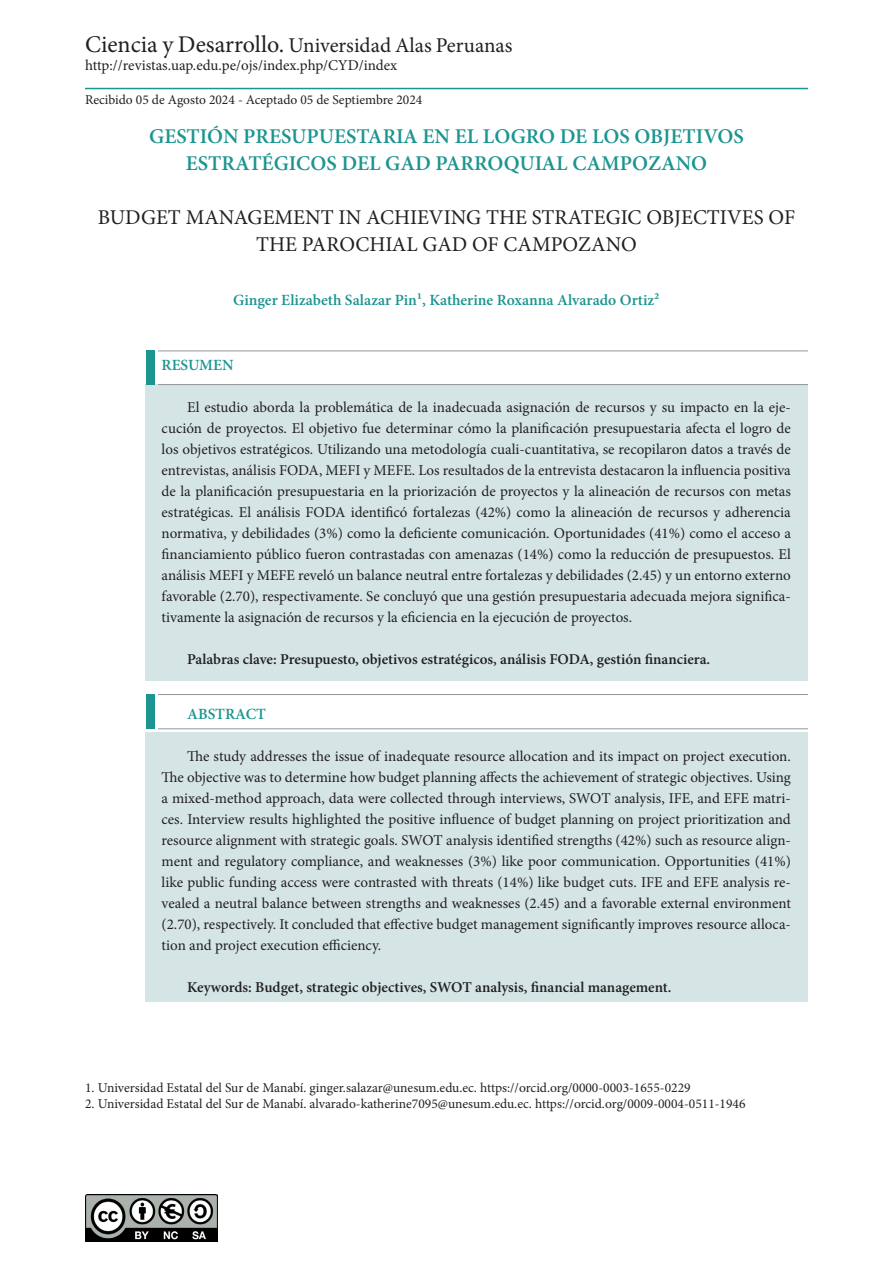
<style>
.page{position:relative;width:893px;height:1263px;background:#fff}
.page>*{position:absolute;margin:0;border:0;box-sizing:border-box;transform-origin:0 0}
.t1{font:21px/27px "Minion Pro";color:#231f20;text-align:center}
.t2{font:600 21px/27px "Minion Pro";color:#1c9590;text-align:center}
.Texto_de_bloque{font:600 15.6px "Minion Pro";color:#1c9590}
.t3{font:15px/21px "Minion Pro";color:#231f20;text-align:justify}
.t4{font:600 15px "Minion Pro";color:#231f20}
.t5{font:13.5px "Minion Pro";color:#231f20}
.s1{font-size:24px}
</style>
<div class="page">
<hr style="left:85px;top:88px;width:723px;height:1px;background:#1c9590">
<div style="left:146px;top:384px;width:662px;height:296px;background:#d5e5e5"></div>
<div style="left:146px;top:351px;width:8px;height:34px;background:#1c9590"></div>
<hr style="left:158px;top:351px;width:650px;height:1px;background:#939598">
<hr style="left:158px;top:384px;width:650px;height:1px;background:#939598">
<div style="left:146px;top:732px;width:662px;height:269px;background:#d5e5e5"></div>
<div style="left:146px;top:694px;width:8px;height:35px;background:#1c9590"></div>
<hr style="left:158px;top:694px;width:650px;height:1px;background:#939598">
<hr style="left:158px;top:728px;width:650px;height:1px;background:#939598">
<img style="left:85px;top:1195px;width:132px;height:46px">
<p class="t1" style="left:85px;top:31px;width:429px"><span class="s1">Ciencia y Desarrollo.</span> Universidad Alas Peruanas</p>
<p class="t3" style="left:85px;top:54px;width:314px">http://revistas.uap.edu.pe/ojs/index.php/CYD/index</p>
<p class="t5" style="left:85px;top:90px;width:339px">Recibido 05 de Agosto 2024 - Aceptado 05 de Septiembre 2024</p>
<p class="t2" style="left:149px;top:122px;width:596px">GESTIÓN PRESUPUESTARIA EN EL LOGRO DE LOS OBJETIVOS<br>ESTRATÉGICOS DEL GAD PARROQUIAL CAMPOZANO</p>
<p class="t1" style="left:98px;top:204px;width:699px">BUDGET MANAGEMENT IN ACHIEVING THE STRATEGIC OBJECTIVES OF<br>THE PAROCHIAL GAD OF CAMPOZANO</p>
<p class="Texto_de_bloque" style="left:233px;top:289px;width:428px">Ginger Elizabeth Salazar Pin1, Katherine Roxanna Alvarado Ortiz2</p>
<p class="Texto_de_bloque" style="left:162px;top:354px;width:74px">RESUMEN</p>
<p class="t3" style="left:162px;top:397px;width:631px;text-indent:26px">El estudio aborda la problemática de la inadecuada asignación de recursos y su impacto en la eje&shy;cución de proyectos. El objetivo fue determinar cómo la planificación presupuestaria afecta el logro de los objetivos estratégicos. Utilizando una metodología cuali-cuantitativa, se recopilaron datos a través de entrevistas, análisis FODA, MEFI y MEFE. Los resultados de la entrevista destacaron la influencia positiva de la planificación presupuestaria en la priorización de proyectos y la alineación de recursos con metas estratégicas. El análisis FODA identificó fortalezas (42%) como la alineación de recursos y adherencia normativa, y debilidades (3%) como la deficiente comunicación. Oportunidades (41%) como el acceso a financiamiento público fueron contrastadas con amenazas (14%) como la reducción de presupuestos. El análisis MEFI y MEFE reveló un balance neutral entre fortalezas y debilidades (2.45) y un entorno externo favorable (2.70), respectivamente. Se concluyó que una gestión presupuestaria adecuada mejora significa&shy;tivamente la asignación de recursos y la eficiencia en la ejecución de proyectos.</p>
<p class="t4" style="left:187px;top:649px;width:525px">Palabras clave: Presupuesto, objetivos estratégicos, análisis FODA, gestión financiera.</p>
<p class="Texto_de_bloque" style="left:187px;top:703px;width:80px">ABSTRACT</p>
<p class="t3" style="left:162px;top:746px;width:631px;text-indent:26px">The study addresses the issue of inadequate resource allocation and its impact on project execution.<br>The objective was to determine how budget planning affects the achievement of strategic objectives. Using a mixed-method approach, data were collected through interviews, SWOT analysis, IFE, and EFE matri&shy;ces. Interview results highlighted the positive influence of budget planning on project prioritization and resource alignment with strategic goals. SWOT analysis identified strengths (42%) such as resource align&shy;ment and regulatory compliance, and weaknesses (3%) like poor communication. Opportunities (41%) like public funding access were contrasted with threats (14%) like budget cuts. IFE and EFE analysis re&shy;vealed a neutral balance between strengths and weaknesses (2.45) and a favorable external environment (2.70), respectively. It concluded that effective budget management significantly improves resource alloca&shy;tion and project execution efficiency.</p>
<p class="t4" style="left:187px;top:977px;width:486px">Keywords: Budget, strategic objectives, SWOT analysis, financial management.</p>
<p class="t5" style="left:85px;top:1079px;width:607px">1. Universidad Estatal del Sur de Manabí. ginger.salazar@unesum.edu.ec. https://orcid.org/0000-0003-1655-0229</p>
<p class="t5" style="left:85px;top:1095px;width:662px">2. Universidad Estatal del Sur de Manabí. alvarado-katherine7095@unesum.edu.ec. https://orcid.org/0009-0004-0511-1946</p>
</div>
